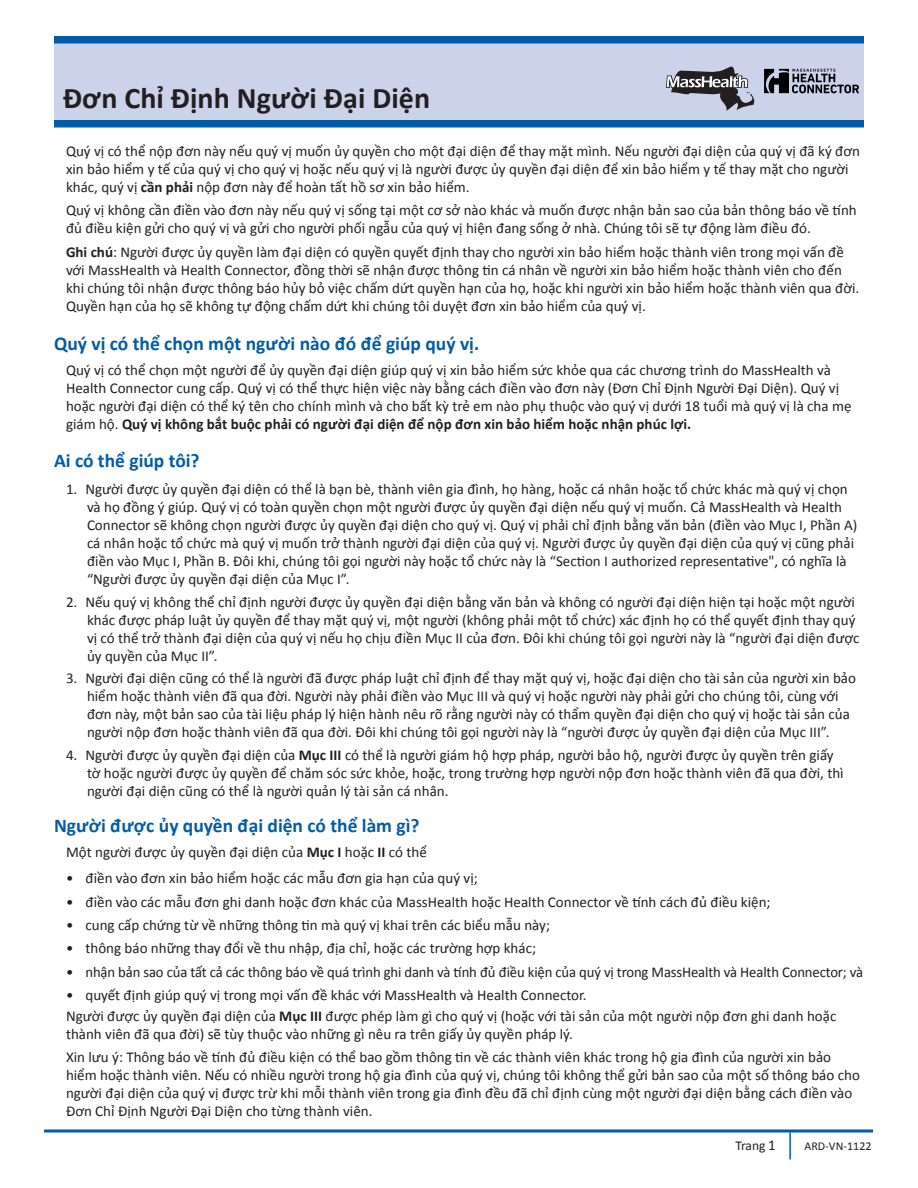
<style>
.page{position:relative;width:918px;height:1188px;background:#fff}
.page>*{position:absolute;margin:0;border:0;box-sizing:border-box;transform-origin:0 0}
.form_name_ARD{font:700 30px "Calibri";letter-spacing:.005em;color:#231f20}
.H2_ARD{font:700 19.5px "Calibri";color:#005ca7}
.text_list_ARD{font:15px/18px "Calibri";color:#231f20}
.text__form_no_rule_ARD{font:15px/18px "Calibri";color:#231f20}
.t1{font:13.5px "Calibri";letter-spacing:-.01em;color:#231f20}
.t2{font:12px "Calibri";color:#231f20}
.s1{font-weight:700}
.s2{font-size:15px}
</style>
<div class="page">
<hr style="left:44px;top:1130px;width:829px;height:2px;background:#005ca7">
<hr style="left:789px;top:1132px;width:2px;height:27px;background:#005ca7">
<div style="left:54px;top:42px;width:810px;height:82px;background:#cbd2ea"></div>
<svg style="left:764px;top:69px;width:95px;height:24px"></svg>
<svg style="left:665px;top:66px;width:89px;height:45px"></svg>
<div style="left:54px;top:36px;width:810px;height:8px;background:#005ca7"></div>
<div style="left:54px;top:120px;width:810px;height:8px;background:#005ca7"></div>
<p class="form_name_ARD" style="left:63px;top:79px;width:369px">Đơn Chỉ Định Người Đại Diện</p>
<p class="text__form_no_rule_ARD" style="left:66px;top:142px;width:796px">Quý vị có thể nộp đơn này nếu quý vị muốn ủy quyền cho một đại diện để thay mặt mình. Nếu người đại diện của quý vị đã ký đơn xin bảo hiểm y tế của quý vị cho quý vị hoặc nếu quý vị là người được ủy quyền đại diện để xin bảo hiểm y tế thay mặt cho người khác, quý vị <span class="s1">cần phải</span> nộp đơn này để hoàn tất hồ sơ xin bảo hiểm.</p>
<p class="text__form_no_rule_ARD" style="left:66px;top:201px;width:792px">Quý vị không cần điền vào đơn này nếu quý vị sống tại một cơ sở nào khác và muốn được nhận bản sao của bản thông báo về tính đủ điều kiện gửi cho quý vị và gửi cho người phối ngẫu của quý vị hiện đang sống ở nhà. Chúng tôi sẽ tự động làm điều đó.</p>
<p class="text__form_no_rule_ARD" style="left:66px;top:243px;width:795px"><span class="s1">Ghi chú</span>: Người được ủy quyền làm đại diện có quyền quyết định thay cho người xin bảo hiểm hoặc thành viên trong mọi vấn đề với MassHealth và Health Connector, đồng thời sẽ nhận được thông tin cá nhân về người xin bảo hiểm hoặc thành viên cho đến khi chúng tôi nhận được thông báo hủy bỏ việc chấm dứt quyền hạn của họ, hoặc khi người xin bảo hiểm hoặc thành viên qua đời.<br>Quyền hạn của họ sẽ không tự động chấm dứt khi chúng tôi duyệt đơn xin bảo hiểm của quý vị.</p>
<p class="H2_ARD" style="left:54px;top:331px;width:427px">Quý vị có thể chọn một người nào đó để giúp quý vị.</p>
<p class="text__form_no_rule_ARD" style="left:66px;top:361px;width:787px">Quý vị có thể chọn một người để ủy quyền đại diện giúp quý vị xin bảo hiểm sức khỏe qua các chương trình do MassHealth và Health Connector cung cấp. Quý vị có thể thực hiện việc này bằng cách điền vào đơn này (Đơn Chỉ Định Người Đại Diện). Quý vị hoặc người đại diện có thể ký tên cho chính mình và cho bất kỳ trẻ em nào phụ thuộc vào quý vị dưới 18 tuổi mà quý vị là cha mẹ giám hộ. <span class="s1">Quý vị không bắt buộc phải có người đại diện để nộp đơn xin bảo hiểm hoặc nhận phúc lợi.</span></p>
<p class="H2_ARD" style="left:54px;top:448px;width:147px">Ai có thể giúp tôi?</p>
<p class="text_list_ARD" style="left:87px;top:480px;width:772px;text-indent:-21px">1. Người được ủy quyền đại diện có thể là bạn bè, thành viên gia đình, họ hàng, hoặc cá nhân hoặc tổ chức khác mà quý vị chọn và họ đồng ý giúp. Quý vị có toàn quyền chọn một người được ủy quyền đại diện nếu quý vị muốn. Cả MassHealth và Health Connector sẽ không chọn người được ủy quyền đại diện cho quý vị. Quý vị phải chỉ định bằng văn bản (điền vào Mục I, Phần A) cá nhân hoặc tổ chức mà quý vị muốn trở thành người đại diện của quý vị. Người được ủy quyền đại diện của quý vị cũng phải điền vào Mục I, Phần B. Đôi khi, chúng tôi gọi người này hoặc tổ chức này là “Section I authorized representative", có nghĩa là “Người được ủy quyền đại diện của Mục I”.</p>
<p class="text_list_ARD" style="left:87px;top:593px;width:774px;text-indent:-21px">2. Nếu quý vị không thể chỉ định người được ủy quyền đại diện bằng văn bản và không có người đại diện hiện tại hoặc một người khác được pháp luật ủy quyền để thay mặt quý vị, một người (không phải một tổ chức) xác định họ có thể quyết định thay quý vị có thể trở thành đại diện của quý vị nếu họ chịu điền Mục II của đơn. Đôi khi chúng tôi gọi người này là “người đại diện được ủy quyền của Mục II”.</p>
<p class="text_list_ARD" style="left:87px;top:669px;width:771px;text-indent:-21px">3. Người đại diện cũng có thể là người đã được pháp luật chỉ định để thay mặt quý vị, hoặc đại diện cho tài sản của người xin bảo hiểm hoặc thành viên đã qua đời. Người này phải điền vào Mục III và quý vị hoặc người này phải gửi cho chúng tôi, cùng với đơn này, một bản sao của tài liệu pháp lý hiện hành nêu rõ rằng người này có thẩm quyền đại diện cho quý vị hoặc tài sản của người nộp đơn hoặc thành viên đã qua đời. Đôi khi chúng tôi gọi người này là “người được ủy quyền đại diện của Mục III”.</p>
<p class="text_list_ARD" style="left:87px;top:746px;width:758px;text-indent:-21px">4. Người được ủy quyền đại diện của <span class="s1">Mục III</span> có thể là người giám hộ hợp pháp, người bảo hộ, người được ủy quyền trên giấy tờ hoặc người được ủy quyền để chăm sóc sức khỏe, hoặc, trong trường hợp người nộp đơn hoặc thành viên đã qua đời, thì người đại diện cũng có thể là người quản lý tài sản cá nhân.</p>
<p class="H2_ARD" style="left:54px;top:813px;width:367px">Người được ủy quyền đại diện có thể làm gì?</p>
<p class="text__form_no_rule_ARD" style="left:66px;top:843px;width:362px">Một người được ủy quyền đại diện của <span class="s1">Mục I</span> hoặc <span class="s1">II</span> có thể</p>
<p class="text_list_ARD" style="left:66px;top:869px;width:413px">• điền vào đơn xin bảo hiểm hoặc các mẫu đơn gia hạn của quý vị;</p>
<p class="text_list_ARD" style="left:66px;top:893px;width:706px">• điền vào các mẫu đơn ghi danh hoặc đơn khác của MassHealth hoặc Health Connector về tính cách đủ điều kiện;</p>
<p class="text_list_ARD" style="left:66px;top:916px;width:486px">• cung cấp chứng từ về những thông tin mà quý vị khai trên các biểu mẫu này;</p>
<p class="text_list_ARD" style="left:66px;top:939px;width:472px">• thông báo những thay đổi về thu nhập, địa chỉ, hoặc các trường hợp khác;</p>
<p class="text_list_ARD" style="left:66px;top:963px;width:799px">• nhận bản sao của tất cả các thông báo về quá trình ghi danh và tính đủ điều kiện của quý vị trong MassHealth và Health Connector; và</p>
<p class="text_list_ARD" style="left:66px;top:986px;width:522px">• quyết định giúp quý vị trong mọi vấn đề khác với MassHealth và Health Connector.</p>
<p class="text__form_no_rule_ARD" style="left:66px;top:1007px;width:772px">Người được ủy quyền đại diện của <span class="s1">Mục III</span> được phép làm gì cho quý vị (hoặc với tài sản của một người nộp đơn ghi danh hoặc thành viên đã qua đời) sẽ tùy thuộc vào những gì nêu ra trên giấy ủy quyền pháp lý.</p>
<p class="text__form_no_rule_ARD" style="left:66px;top:1048px;width:795px">Xin lưu ý: Thông báo về tính đủ điều kiện có thể bao gồm thông tin về các thành viên khác trong hộ gia đình của người xin bảo hiểm hoặc thành viên. Nếu có nhiều người trong hộ gia đình của quý vị, chúng tôi không thể gửi bản sao của một số thông báo cho người đại diện của quý vị được trừ khi mỗi thành viên trong gia đình đều đã chỉ định cùng một người đại diện bằng cách điền vào Đơn Chỉ Định Người Đại Diện cho từng thành viên.</p>
<p class="t1" style="left:735px;top:1137px;width:42px">Trang <span class="s2">1</span></p>
<p class="t2" style="left:804px;top:1139px;width:69px">ARD-VN-1122</p>
</div>
